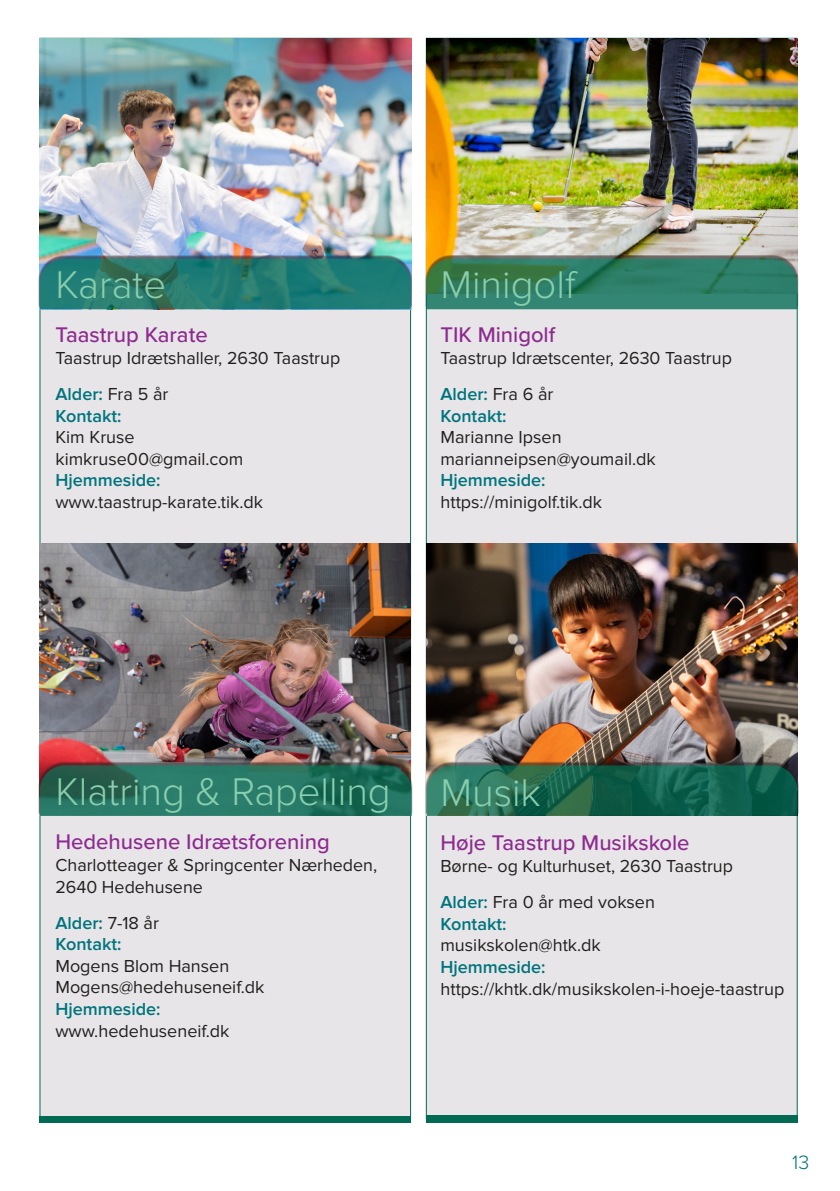
<style>
.page{position:relative;width:840px;height:1191px;background:#fff}
.page>*{position:absolute;margin:0;border:0;box-sizing:border-box;transform-origin:0 0}
.t1{font:300 40px "Proxima Nova";color:#89ceae}
.t2{font:500 22px "Proxima Nova";color:#8d2a90}
.t3{font:300 20px "Proxima Nova";color:#00747d}
.t4{font:18px "Proxima Nova";color:#231f20}
.t5{font:600 18px "Proxima Nova";color:#00747d}
.s1{font-weight:400;color:#231f20}
.s2{font-weight:600;color:#00747d}
</style>
<div class="page">
<div style="left:40px;top:38px;width:370px;height:1081px;background:#e7e5e7"></div>
<div style="left:426px;top:38px;width:371px;height:1081px;background:#e7e5e7;border:1px solid #006b52"></div>
<img style="left:40px;top:38px;width:371px;height:271px">
<div style="left:38px;top:255px;width:373px;height:53px;background:#231f20;opacity:.75"></div>
<svg style="left:40px;top:259px;width:370px;height:50px"></svg>
<img style="left:40px;top:543px;width:370px;height:218px">
<img style="left:426px;top:543px;width:371px;height:218px">
<div style="left:38px;top:761px;width:374px;height:53px;background:#231f20;opacity:.75"></div>
<svg style="left:40px;top:765px;width:371px;height:51px"></svg>
<div style="left:425px;top:761px;width:373px;height:53px;background:#231f20;opacity:.75"></div>
<svg style="left:426px;top:765px;width:371px;height:51px"></svg>
<img style="left:426px;top:38px;width:371px;height:217px">
<div style="left:424px;top:255px;width:373px;height:52px;background:#231f20;opacity:.75"></div>
<svg style="left:426px;top:259px;width:371px;height:50px"></svg>
<div style="left:40px;top:1115px;width:370px;height:7px;background:#006b52"></div>
<div style="left:426px;top:1115px;width:371px;height:7px;background:#006b52"></div>
<p class="t1" style="left:55px;top:261px;width:112px">Karate</p>
<p class="t2" style="left:55px;top:318px;width:154px">Taastrup Karate</p>
<p class="t4" style="left:55px;top:347px;width:286px">Taastrup Idrætshaller, 2630 Taastrup</p>
<p class="t5" style="left:55px;top:383px;width:114px">Alder: <span class="s1">Fra 5 år</span></p>
<p class="t5" style="left:55px;top:405px;width:68px">Kontakt:</p>
<p class="t4" style="left:55px;top:427px;width:81px">Kim Kruse</p>
<p class="t4" style="left:55px;top:448px;width:189px">kimkruse00@gmail.com</p>
<p class="t5" style="left:55px;top:470px;width:107px">Hjemmeside:</p>
<p class="t4" style="left:55px;top:491px;width:209px">www.taastrup-karate.tik.dk</p>
<p class="t1" style="left:440px;top:261px;width:137px">Minigolf</p>
<p class="t2" style="left:440px;top:318px;width:116px">TIK Minigolf</p>
<p class="t4" style="left:440px;top:347px;width:293px">Taastrup Idrætscenter, 2630 Taastrup</p>
<p class="t5" style="left:440px;top:383px;width:114px">Alder: <span class="s1">Fra 6 år</span></p>
<p class="t5" style="left:440px;top:405px;width:68px">Kontakt:</p>
<p class="t4" style="left:440px;top:427px;width:123px">Marianne Ipsen</p>
<p class="t4" style="left:440px;top:448px;width:217px">marianneipsen@youmail.dk</p>
<p class="t5" style="left:440px;top:470px;width:107px">Hjemmeside:</p>
<p class="t4" style="left:440px;top:491px;width:163px">https://minigolf.tik.dk</p>
<p class="t1" style="left:55px;top:768px;width:336px">Klatring &amp; Rapelling</p>
<p class="t2" style="left:55px;top:825px;width:276px">Hedehusene Idrætsforening</p>
<p class="t4" style="left:55px;top:854px;width:323px">Charlotteager &amp; Springcenter Nærheden,</p>
<p class="t4" style="left:55px;top:876px;width:149px">2640 Hedehusene</p>
<p class="t5" style="left:55px;top:912px;width:105px">Alder: <span class="s1">7-18 år</span></p>
<p class="t5" style="left:55px;top:933px;width:68px">Kontakt:</p>
<p class="t4" style="left:55px;top:955px;width:175px">Mogens Blom Hansen</p>
<p class="t4" style="left:55px;top:977px;width:210px">Mogens@hedehuseneif.dk</p>
<p class="t5" style="left:55px;top:998px;width:107px">Hjemmeside:</p>
<p class="t4" style="left:55px;top:1020px;width:175px">www.hedehuseneif.dk</p>
<p class="t1" style="left:440px;top:769px;width:102px">Musik</p>
<p class="t2" style="left:440px;top:826px;width:250px">Høje Taastrup Musikskole</p>
<p class="t4" style="left:440px;top:855px;width:294px">Børne- og Kulturhuset, 2630 Taastrup</p>
<p class="t4" style="left:440px;top:891px;width:216px"><span class="s2">Alder:</span> Fra 0 år med voksen</p>
<p class="t5" style="left:440px;top:913px;width:68px">Kontakt:</p>
<p class="t4" style="left:440px;top:935px;width:162px">musikskolen@htk.dk</p>
<p class="t5" style="left:440px;top:956px;width:107px">Hjemmeside:</p>
<p class="t4" style="left:440px;top:978px;width:345px">https://khtk.dk/musikskolen-i-hoeje-taastrup</p>
<p class="t3" style="left:791px;top:1150px;width:19px">13</p>
</div>
